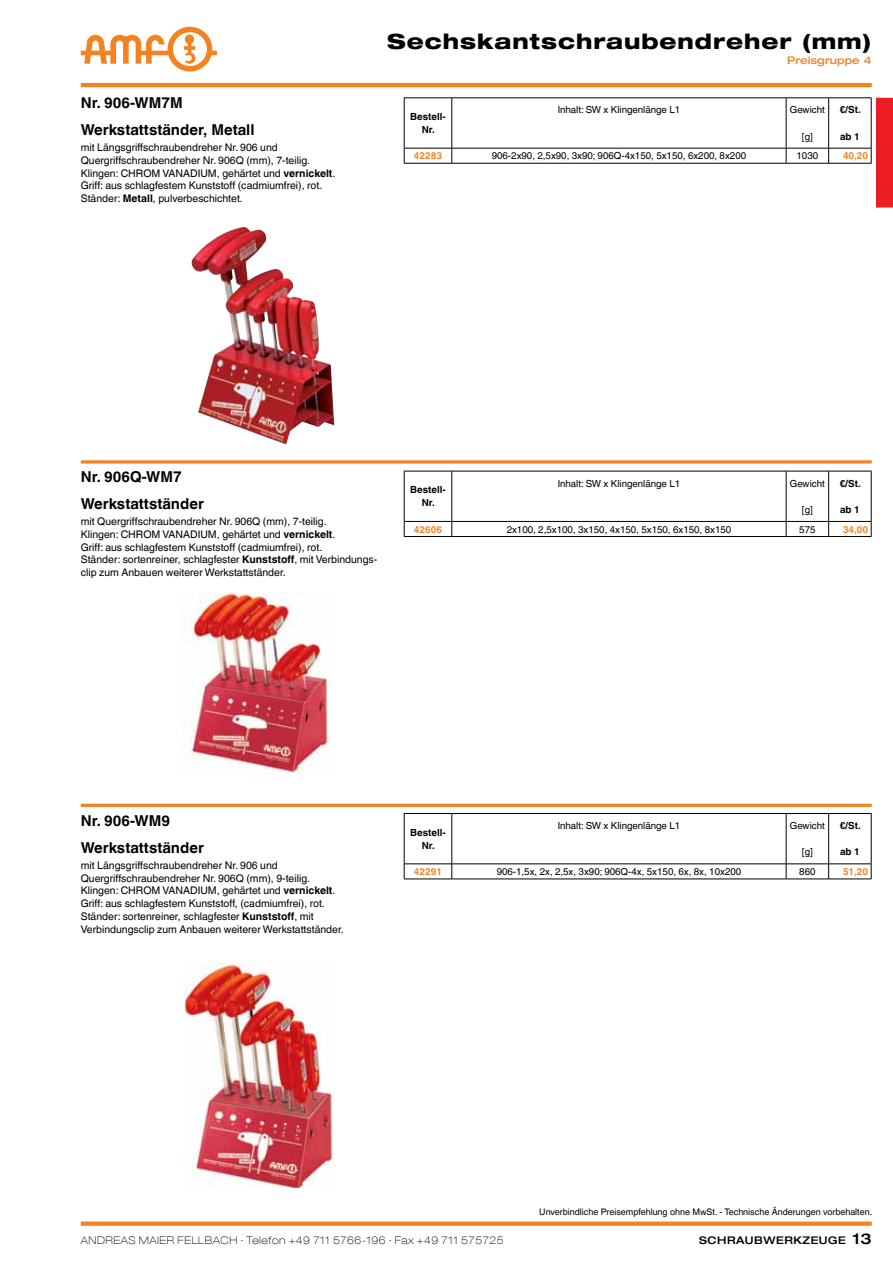
<style>
.page{position:relative;width:893px;height:1263px;background:#fff}
.page>*{position:absolute;margin:0;border:0;box-sizing:border-box;transform-origin:0 0}
.t1{font:800 expanded 21px "Helvetica Neue LT Com";letter-spacing:.045em;color:#000}
.t2{font:700 15px "Helvetica World";color:#000}
.t3{font:10.5px/12.8px "Helvetica World";color:#000}
.t4{font:100 expanded 10.5px "Helvetica Neue LT Com";letter-spacing:.05em;color:#000}
.t5{font:500 expanded 10.5px "Helvetica Neue LT Com";letter-spacing:.05em;color:#000}
.t6{font:500 expanded 10.5px "Helvetica Neue LT Com";color:#f58220}
.t7{font:9.75px "Helvetica World";color:#000}
.t8{font:700 9.75px/12.8px "Helvetica World";color:#000;text-align:center}
.t9{font:700 9.75px "Helvetica World";color:#f58220}
.t10{font:9px "Helvetica World";color:#000}
.s1{font-weight:700}
.s2{font-size:15px}
</style>
<div class="page">
<hr style="left:81px;top:83px;width:791px;height:4px;background:#f58220">
<svg style="left:81px;top:27px;width:136px;height:44px"></svg>
<div style="left:81px;top:1221px;width:791px;height:5px;background:#f58220"></div>
<svg style="left:404px;top:98px;width:489px;height:109px"></svg>
<hr style="left:404px;top:163px;width:48px;height:1px;background:#000">
<hr style="left:452px;top:163px;width:334px;height:1px;background:#000">
<hr style="left:786px;top:163px;width:43px;height:1px;background:#000">
<hr style="left:829px;top:163px;width:42px;height:1px;background:#000">
<img style="left:191px;top:227px;width:143px;height:217px">
<hr style="left:81px;top:460px;width:791px;height:3px;background:#f58220">
<svg style="left:404px;top:471px;width:468px;height:65px"></svg>
<hr style="left:404px;top:536px;width:48px;height:1px;background:#000">
<hr style="left:452px;top:536px;width:334px;height:1px;background:#000">
<hr style="left:786px;top:536px;width:43px;height:1px;background:#000">
<hr style="left:829px;top:536px;width:42px;height:1px;background:#000">
<img style="left:181px;top:592px;width:149px;height:183px">
<hr style="left:81px;top:804px;width:791px;height:3px;background:#f58220">
<svg style="left:404px;top:813px;width:468px;height:66px"></svg>
<hr style="left:404px;top:879px;width:48px;height:1px;background:#000">
<hr style="left:452px;top:879px;width:334px;height:1px;background:#000">
<hr style="left:786px;top:879px;width:43px;height:1px;background:#000">
<hr style="left:829px;top:879px;width:42px;height:1px;background:#000">
<img style="left:184px;top:963px;width:151px;height:224px">
<p class="t1" style="left:387px;top:28px;width:486px">Sechskantschraubendreher (mm)</p>
<p class="t2" style="left:81px;top:94px;width:103px">Nr. 906-WM7M</p>
<p class="t2" style="left:81px;top:121px;width:175px">Werkstattständer, Metall</p>
<p class="t3" style="left:81px;top:141px;width:256px">mit Längsgriffschraubendreher Nr. 906 und Quergriffschraubendreher Nr. 906Q (mm), 7-teilig.<br>Klingen: CHROM VANADIUM, gehärtet und <span class="s1">vernickelt</span>.<br>Griff: aus schlagfestem Kunststoff (cadmiumfrei), rot.<br>Ständer: <span class="s1">Metall</span>, pulverbeschichtet.</p>
<p class="t8" style="left:410px;top:110px;width:37px">Bestell-<br>Nr.</p>
<p class="t6" style="left:787px;top:53px;width:86px">PREISGRUPPE 4</p>
<p class="t7" style="left:558px;top:104px;width:124px">Inhalt: SW x Klingenlänge L1</p>
<p class="t7" style="left:790px;top:104px;width:37px">Gewicht</p>
<p class="t7" style="left:802px;top:131px;width:12px">[g]</p>
<p class="t8" style="left:840px;top:104px;width:23px">€/St.</p>
<p class="t8" style="left:840px;top:130px;width:21px">ab 1</p>
<p class="t9" style="left:414px;top:150px;width:30px">42283</p>
<p class="t7" style="left:492px;top:150px;width:256px">906-2x90, 2,5x90, 3x90; 906Q-4x150, 5x150, 6x200, 8x200</p>
<p class="t7" style="left:797px;top:150px;width:23px">1030</p>
<p class="t9" style="left:843px;top:150px;width:27px">40,20</p>
<p class="t2" style="left:81px;top:468px;width:102px">Nr. 906Q-WM7</p>
<p class="t2" style="left:81px;top:495px;width:125px">Werkstattständer</p>
<p class="t3" style="left:81px;top:515px;width:298px">mit Quergriffschraubendreher Nr. 906Q (mm), 7-teilig.<br>Klingen: CHROM VANADIUM, gehärtet und <span class="s1">vernickelt</span>.<br>Griff: aus schlagfestem Kunststoff (cadmiumfrei), rot.<br>Ständer: sortenreiner, schlagfester <span class="s1">Kunststoff</span>, mit Verbindungs&shy;clip zum Anbauen weiterer Werkstattständer.</p>
<p class="t8" style="left:410px;top:484px;width:37px">Bestell-<br>Nr.</p>
<p class="t7" style="left:558px;top:477px;width:124px">Inhalt: SW x Klingenlänge L1</p>
<p class="t7" style="left:790px;top:477px;width:37px">Gewicht</p>
<p class="t7" style="left:802px;top:504px;width:12px">[g]</p>
<p class="t8" style="left:840px;top:477px;width:23px">€/St.</p>
<p class="t8" style="left:840px;top:503px;width:21px">ab 1</p>
<p class="t9" style="left:414px;top:524px;width:30px">42606</p>
<p class="t7" style="left:507px;top:524px;width:226px">2x100, 2,5x100, 3x150, 4x150, 5x150, 6x150, 8x150</p>
<p class="t7" style="left:799px;top:524px;width:18px">575</p>
<p class="t9" style="left:843px;top:524px;width:27px">34,00</p>
<p class="t2" style="left:81px;top:812px;width:91px">Nr. 906-WM9</p>
<p class="t2" style="left:81px;top:839px;width:125px">Werkstattständer</p>
<p class="t3" style="left:81px;top:859px;width:265px">mit Längsgriffschraubendreher Nr. 906 und Quergriffschraubendreher Nr. 906Q (mm), 9-teilig.<br>Klingen: CHROM VANADIUM, gehärtet und <span class="s1">vernickelt</span>.<br>Griff: aus schlagfestem Kunststoff, (cadmiumfrei), rot.<br>Ständer: sortenreiner, schlagfester <span class="s1">Kunststoff</span>, mit Verbindungsclip zum Anbauen weiterer Werkstattständer.</p>
<p class="t8" style="left:410px;top:826px;width:37px">Bestell-<br>Nr.</p>
<p class="t7" style="left:558px;top:820px;width:124px">Inhalt: SW x Klingenlänge L1</p>
<p class="t7" style="left:790px;top:820px;width:37px">Gewicht</p>
<p class="t7" style="left:802px;top:846px;width:12px">[g]</p>
<p class="t8" style="left:840px;top:819px;width:23px">€/St.</p>
<p class="t8" style="left:840px;top:846px;width:21px">ab 1</p>
<p class="t9" style="left:414px;top:866px;width:30px">42291</p>
<p class="t7" style="left:497px;top:866px;width:246px">906-1,5x, 2x, 2,5x, 3x90; 906Q-4x, 5x150, 6x, 8x, 10x200</p>
<p class="t7" style="left:799px;top:866px;width:18px">860</p>
<p class="t9" style="left:843px;top:866px;width:27px">51,20</p>
<p class="t10" style="left:539px;top:1207px;width:334px">Unverbindliche Preisempfehlung ohne MwSt. - Technische Änderungen vorbehalten.</p>
<p class="t4" style="left:81px;top:1233px;width:424px">ANDREAS MAIER FELLBACH ∙ Telefon +49 711 5766-196 ∙ Fax +49 711 575725</p>
<p class="t5" style="left:699px;top:1233px;width:174px">SCHRAUBWERKZEUGE <span class="s2">13</span></p>
</div>
